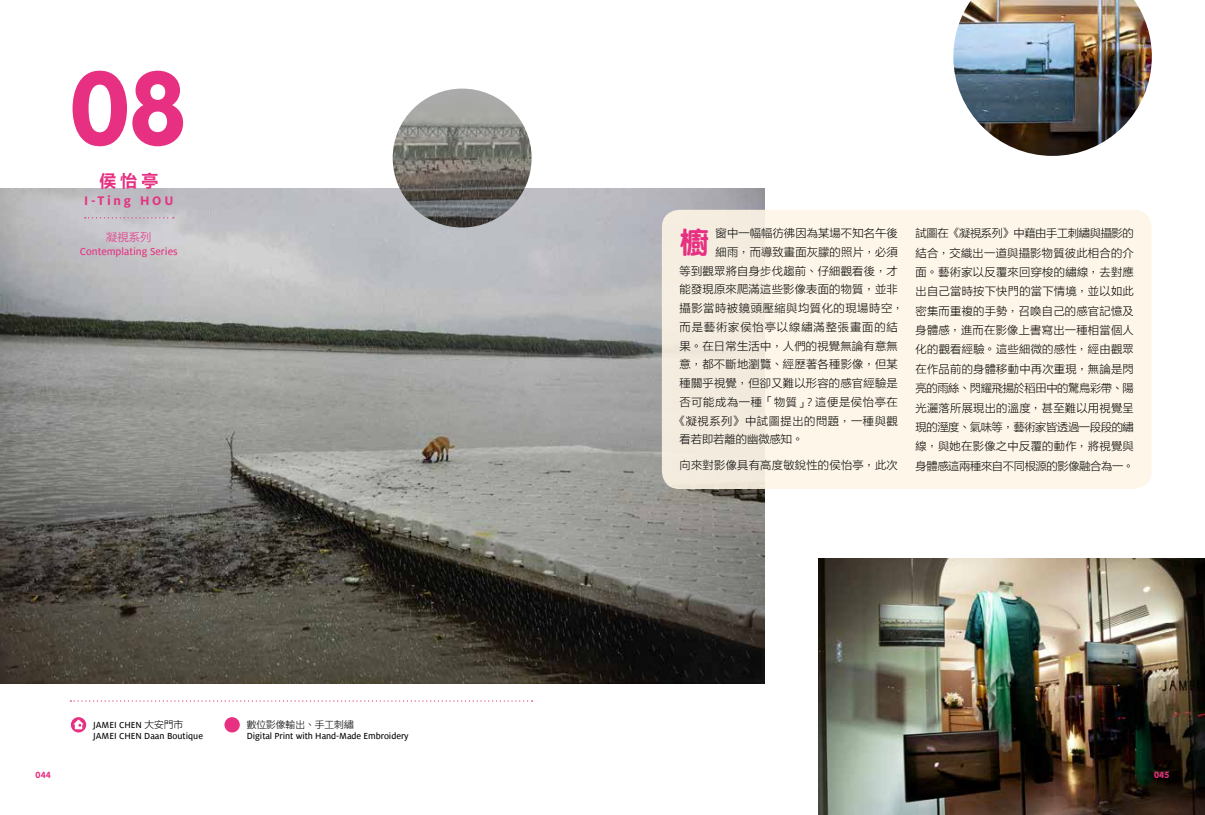
<style>
.page{position:relative;width:1205px;height:815px;background:#fff}
.page>*{position:absolute;margin:0;border:0;box-sizing:border-box;transform-origin:0 0}
.t1{font:700 102.75px "VAG Rounded Std";color:#e73082}
.t2{font:30px "DF Li Yuan Std W8";color:#e73082}
.t3{font:17.5px "FZLTCHK GBK1 0";color:#e73082}
.t4{font:700 13.75px "Milo OT";letter-spacing:.2em;color:#e73082}
.t5{font:11.25px/19.4px "FZLTXHK GBK1 0";letter-spacing:.025em;color:#000;text-align:justify}
.t6{font:11.25px "FZLTXHK GBK1 0";letter-spacing:.055em;color:#000}
.t7{font:11.25px "Milo TF Text";color:#e73082}
.t8{font:11.25px "FZLTXHK GBK1 0";letter-spacing:.08em;color:#000}
.t9{font:11.25px "FZLTXHK GBK1 0";color:#000}
.t10{font:11.25px "FZLTXHK GBK1 0";color:#e73082}
.t11{font:9.75px/11.1px "Milo TF Text";letter-spacing:-.005em;color:#000}
.t12{font:9.75px "FZLTXHK GBK1 0";color:#000}
.t13{font:700 8.75px "VAG Rounded Std";letter-spacing:.025em;color:#e73082}
.s1{font-family:"FZLTXHK GBK1 0"}
.s2{font-family:"DF Li Hei Std W3"}
.s3{font-family:"Adobe Ming Std";font-weight:300}
</style>
<div class="page">
<img style="left:0;top:188px;width:764px;height:496px">
<img style="left:818px;top:559px;width:387px;height:256px">
<div style="left:662px;top:210px;width:489px;height:279px;background:#fef5e6;border-radius:18px"></div>
<svg style="left:71px;top:717px;width:15px;height:15px"></svg>
<svg style="left:73px;top:720px;width:11px;height:9px"></svg>
<svg style="left:70px;top:700px;width:462px;height:2px"></svg>
<div style="left:224px;top:717px;width:16px;height:15px;background:#e73082;border-radius:50%"></div>
<svg style="left:85px;top:217px;width:89px;height:1px"></svg>
<img style="left:953px;top:0;width:199px;height:156px">
<img style="left:393px;top:89px;width:138px;height:138px;border-radius:69px">
<h1 class="t1" style="left:70px;top:49px;width:118px">08</h1>
<h3 class="t3" style="left:99px;top:171px;width:61px">侯怡亭</h3>
<p class="t4" style="left:84px;top:193px;width:91px">I-Ting HOU</p>
<p class="t10" style="left:106px;top:231px;width:46px">凝視系列</p>
<p class="t7" style="left:80px;top:246px;width:99px">Contemplating Series</p>
<p class="t11" style="left:93px;top:719px;width:111px">JAMEI CHEN <span class="s1">大安門市<br></span>JAMEI CHEN Daan Boutique</p>
<p class="t12" style="left:247px;top:719px;width:109px">數位影像輸出<span class="s2">、</span>手工刺繡</p>
<p class="t11" style="left:247px;top:731px;width:164px">Digital Print with Hand-Made Embroidery</p>
<h2 class="t2" style="left:679px;top:226px;width:31px">櫥</h2>
<p class="t5" style="left:715px;top:224px;width:184px">窗中一幅幅彷彿因為某場不知名午後</p>
<p class="t5" style="left:715px;top:243px;width:184px">細雨<span class="s2">，</span>而導致畫面灰朦的照片<span class="s2">，</span>必須</p>
<p class="t5" style="left:679px;top:261px;width:220px">等到觀眾將自身步伐趨前<span class="s2">、</span>仔細觀看後<span class="s2">，</span>才</p>
<p class="t5" style="left:679px;top:280px;width:220px">能發現原來爬滿這些影像表面的物質<span class="s2">，</span>並非</p>
<p class="t6" style="left:679px;top:302px;width:225px">攝影當時被鏡頭壓縮與均質化的現場時空<span class="s2">，</span></p>
<p class="t8" style="left:679px;top:321px;width:220px">而是藝術家侯怡亭以線繡滿整張畫面的結</p>
<p class="t5" style="left:679px;top:336px;width:220px">果<span class="s2">。</span>在日常生活中<span class="s2">，</span>人們的視覺無論有意無</p>
<p class="t5" style="left:679px;top:355px;width:220px">意<span class="s2">，</span>都不斷地瀏覽<span class="s2">、</span>經歷著各種影像<span class="s2">，</span>但某</p>
<p class="t5" style="left:679px;top:374px;width:220px">種關乎視覺<span class="s2">，</span>但卻又難以形容的感官經驗是</p>
<p class="t6" style="left:679px;top:396px;width:220px">否可能成為一種<span class="s2">「</span>物質<span class="s2">」？</span>這便是侯怡亭在</p>
<p class="t6" style="left:674px;top:415px;width:225px"><span class="s3">《</span>凝視系列<span class="s3">》</span>中試圖提出的問題<span class="s2">，</span>一種與觀</p>
<p class="t9" style="left:679px;top:433px;width:125px">看若即若離的幽微感知<span class="s2">。</span></p>
<p class="t5" style="left:679px;top:456px;width:220px">向來對影像具有高度敏銳性的侯怡亭<span class="s2">，</span>此次</p>
<p class="t5" style="left:915px;top:224px;width:220px">試圖在<span class="s3">《</span>凝視系列<span class="s3">》</span>中藉由手工刺繡與攝影的結合<span class="s2">，</span>交織出一道與攝影物質彼此相合的介面<span class="s2">。</span>藝術家以反覆來回穿梭的繡線<span class="s2">，</span>去對應出自己當時按下快門的當下情境<span class="s2">，</span>並以如此密集而重複的手勢<span class="s2">，</span>召喚自己的感官記憶及身體感<span class="s2">，</span>進而在影像上書寫出一種相當個人化的觀看經驗<span class="s2">。</span>這些細微的感性<span class="s2">，</span>經由觀眾在作品前的身體移動中再次重現<span class="s2">，</span>無論是閃亮的雨絲<span class="s2">、</span>閃耀飛揚於稻田中的驚鳥彩帶<span class="s2">、</span>陽光灑落所展現出的溫度<span class="s2">，</span>甚至難以用視覺呈現的溼度<span class="s2">、</span>氣味等<span class="s2">，</span>藝術家皆透過一段段的繡線<span class="s2">，</span>與她在影像之中反覆的動作<span class="s2">，</span>將視覺與身體感這兩種來自不同根源的影像融合為一<span class="s2">。</span></p>
<p class="t13" style="left:35px;top:770px;width:17px">044</p>
<p class="t13" style="left:1154px;top:770px;width:17px">045</p>
</div>
